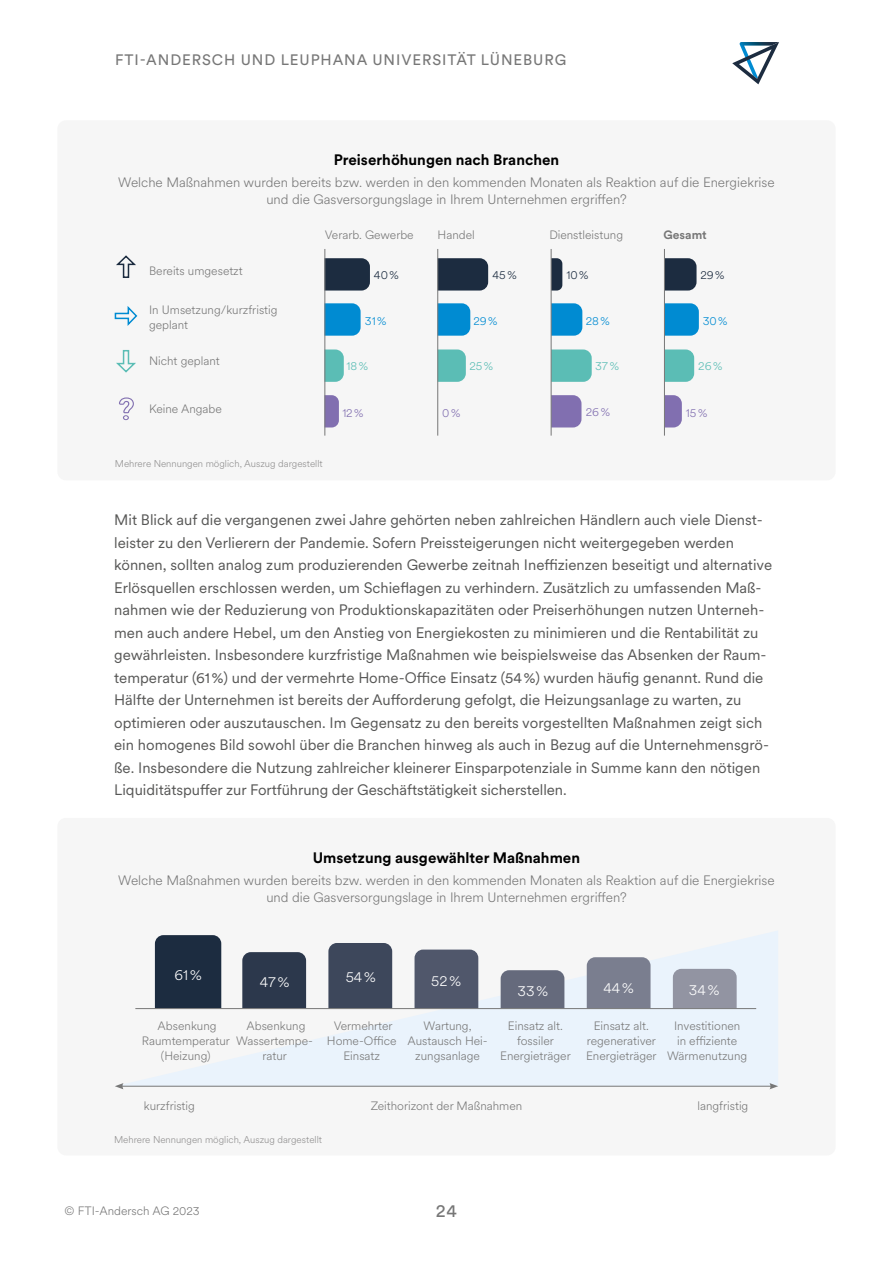
<style>
.page{position:relative;width:893px;height:1263px;background:#fff}
.page>*{position:absolute;margin:0;border:0;box-sizing:border-box;transform-origin:0 0}
.t1{font:18px "Circular XX";color:#777}
.t2{font:15px/22.5px "Circular XX";color:#575756}
.t3{font:700 15px "Circular XX";color:#000}
.t4{font:15px "Circular XX";letter-spacing:.06em;color:#777}
.t5{font:300 15px "Circular XX";color:#fff}
.t6{font:300 13.5px/16.5px "Circular XX";color:#777;text-align:center}
.t7{font:300 12px/15px "Circular XX";color:#777;text-align:center}
.t8{font:300 12px "Circular XX";color:#1c2c40}
.t9{font:300 12px "Circular XX";color:#008bd2}
.t10{font:300 12px "Circular XX";color:#5bbdb5}
.t11{font:300 12px "Circular XX";color:#816fb0}
.t12{font:700 12px "Circular XX";color:#777}
.t13{font:300 9.75px "Circular XX";color:#8f8e8e}
</style>
<div class="page">
<svg style="left:732px;top:42px;width:47px;height:42px"></svg>
<div style="left:57px;top:120px;width:779px;height:360px;background:#f6f6f6;border-radius:9px"></div>
<div style="left:57px;top:818px;width:779px;height:337px;background:#f6f6f6;border-radius:9px"></div>
<svg style="left:324px;top:395px;width:15px;height:32px"></svg>
<svg style="left:324px;top:349px;width:20px;height:33px"></svg>
<svg style="left:324px;top:303px;width:37px;height:33px"></svg>
<svg style="left:324px;top:258px;width:46px;height:33px"></svg>
<svg style="left:438px;top:349px;width:28px;height:33px"></svg>
<svg style="left:438px;top:303px;width:32px;height:33px"></svg>
<svg style="left:438px;top:258px;width:50px;height:33px;background:#243447"></svg>
<svg style="left:552px;top:395px;width:29px;height:32px"></svg>
<svg style="left:552px;top:349px;width:40px;height:33px"></svg>
<svg style="left:552px;top:303px;width:30px;height:33px"></svg>
<svg style="left:552px;top:258px;width:10px;height:33px"></svg>
<svg style="left:665px;top:395px;width:17px;height:32px"></svg>
<svg style="left:665px;top:349px;width:29px;height:33px"></svg>
<svg style="left:665px;top:303px;width:34px;height:33px"></svg>
<svg style="left:665px;top:258px;width:31px;height:33px"></svg>
<svg style="left:116px;top:255px;width:20px;height:23px"></svg>
<svg style="left:116px;top:350px;width:20px;height:23px"></svg>
<svg style="left:114px;top:306px;width:24px;height:20px"></svg>
<svg style="left:119px;top:397px;width:15px;height:23px"></svg>
<svg style="left:124px;top:931px;width:654px;height:155px;fill:#eaf3fc"></svg>
<hr style="left:121px;top:1086px;width:651px;height:1px;background:#777">
<svg style="left:115px;top:1083px;width:9px;height:6px"></svg>
<svg style="left:769px;top:1083px;width:9px;height:6px"></svg>
<div style="left:155px;top:935px;width:66px;height:73px;background:#1c2c40"></div>
<div style="left:673px;top:969px;width:64px;height:39px;background:#9294a2"></div>
<div style="left:587px;top:957px;width:63px;height:51px;background:#7a7e8f"></div>
<div style="left:501px;top:970px;width:63px;height:38px;background:#656a7c"></div>
<div style="left:415px;top:949px;width:63px;height:59px;background:#50576b"></div>
<div style="left:328px;top:943px;width:64px;height:65px;background:#3d475b"></div>
<div style="left:242px;top:952px;width:64px;height:56px;background:#2c384c"></div>
<hr style="left:135px;top:1008px;width:621px;height:1px;background:#777">
<hr style="left:325px;top:249px;width:1px;height:187px;background:#777">
<hr style="left:437px;top:249px;width:1px;height:187px;background:#777">
<hr style="left:551px;top:249px;width:1px;height:187px;background:#777">
<hr style="left:664px;top:249px;width:1px;height:187px;background:#777">
<p class="t4" style="left:115px;top:49px;width:453px">FTI-ANDERSCH UND LEUPHANA UNIVERSITÄT LÜNEBURG</p>
<p class="t3" style="left:334px;top:150px;width:227px">Preiserhöhungen nach Branchen</p>
<p class="t6" style="left:118px;top:174px;width:658px">Welche Maßnahmen wurden bereits bzw. werden in den kommenden Monaten als Reaktion auf die Energiekrise und die Gasversorgungslage in Ihrem Unternehmen ergriffen?</p>
<p class="t7" style="left:149px;top:263px;width:95px">Bereits umgesetzt</p>
<p class="t7" style="left:149px;top:302px;width:130px;text-align:left">In Umsetzung/kurzfristig geplant</p>
<p class="t7" style="left:149px;top:353px;width:72px">Nicht geplant</p>
<p class="t7" style="left:149px;top:401px;width:74px">Keine Angabe</p>
<p class="t7" style="left:325px;top:227px;width:90px">Verarb. Gewerbe</p>
<p class="t7" style="left:438px;top:227px;width:39px">Handel</p>
<p class="t7" style="left:549px;top:227px;width:75px">Dienstleistung</p>
<p class="t12" style="left:663px;top:226px;width:45px">Gesamt</p>
<p class="t8" style="left:374px;top:266px;width:26px">40%</p>
<p class="t8" style="left:492px;top:266px;width:26px">45%</p>
<p class="t8" style="left:566px;top:266px;width:24px">10%</p>
<p class="t8" style="left:700px;top:266px;width:26px">29%</p>
<p class="t9" style="left:365px;top:313px;width:23px">31%</p>
<p class="t9" style="left:473px;top:313px;width:26px">29%</p>
<p class="t9" style="left:586px;top:313px;width:26px">28%</p>
<p class="t9" style="left:703px;top:313px;width:26px">30%</p>
<p class="t10" style="left:346px;top:357px;width:23px">18%</p>
<p class="t10" style="left:469px;top:358px;width:25px">25%</p>
<p class="t10" style="left:595px;top:358px;width:25px">37%</p>
<p class="t10" style="left:698px;top:358px;width:26px">26%</p>
<p class="t11" style="left:342px;top:404px;width:23px">12%</p>
<p class="t11" style="left:442px;top:404px;width:20px">0%</p>
<p class="t11" style="left:686px;top:404px;width:23px">15%</p>
<p class="t11" style="left:586px;top:403px;width:26px">26%</p>
<p class="t13" style="left:115px;top:457px;width:209px">Mehrere Nennungen möglich, Auszug dargestellt</p>
<p class="t2" style="left:114px;top:508px;width:659px">Mit Blick auf die vergangenen zwei Jahre gehörten neben zahlreichen Händlern auch viele Dienst&shy;leister zu den Verlierern der Pandemie. Sofern Preissteigerungen nicht weitergegeben werden können, sollten analog zum produzierenden Gewerbe zeitnah Ineffizienzen beseitigt und alternative Erlösquellen erschlossen werden, um Schieflagen zu verhindern. Zusätzlich zu umfassenden Maß&shy;nahmen wie der Reduzierung von Produktionskapazitäten oder Preiserhöhungen nutzen Unterneh&shy;men auch andere Hebel, um den Anstieg von Energiekosten zu minimieren und die Rentabilität zu gewährleisten. Insbesondere kurzfristige Maßnahmen wie beispielsweise das Absenken der Raum&shy;temperatur (61%) und der vermehrte Home-Office Einsatz (54%) wurden häufig genannt. Rund die Hälfte der Unternehmen ist bereits der Aufforderung gefolgt, die Heizungsanlage zu warten, zu optimieren oder auszutauschen. Im Gegensatz zu den bereits vorgestellten Maßnahmen zeigt sich ein homogenes Bild sowohl über die Branchen hinweg als auch in Bezug auf die Unternehmensgrö&shy;ße. Insbesondere die Nutzung zahlreicher kleinerer Einsparpotenziale in Summe kann den nötigen Liquiditätspuffer zur Fortführung der Geschäftstätigkeit sicherstellen.</p>
<p class="t3" style="left:313px;top:847px;width:269px">Umsetzung ausgewählter Maßnahmen</p>
<p class="t6" style="left:118px;top:872px;width:658px">Welche Maßnahmen wurden bereits bzw. werden in den kommenden Monaten als Reaktion auf die Energiekrise und die Gasversorgungslage in Ihrem Unternehmen ergriffen?</p>
<p class="t5" style="left:175px;top:965px;width:29px">61%</p>
<p class="t5" style="left:260px;top:972px;width:31px">47%</p>
<p class="t5" style="left:346px;top:967px;width:32px">54%</p>
<p class="t5" style="left:431px;top:970px;width:31px">52%</p>
<p class="t5" style="left:518px;top:980px;width:32px">33%</p>
<p class="t5" style="left:603px;top:977px;width:32px">44%</p>
<p class="t5" style="left:689px;top:980px;width:32px">34%</p>
<p class="t7" style="left:142px;top:1017px;width:89px">Absenkung<br>Raumtemperatur (Heizung)</p>
<p class="t7" style="left:236px;top:1017px;width:79px">Absenkung<br>Wassertempe&shy;ratur</p>
<p class="t7" style="left:327px;top:1017px;width:71px">Vermehrter<br>Home-Office<br>Einsatz</p>
<p class="t7" style="left:408px;top:1017px;width:82px">Wartung,<br>Austausch Hei&shy;zungsanlage</p>
<p class="t7" style="left:500px;top:1017px;width:72px">Einsatz alt. fossiler<br>Energieträger</p>
<p class="t7" style="left:586px;top:1017px;width:72px">Einsatz alt. regenerativer<br>Energieträger</p>
<p class="t7" style="left:667px;top:1017px;width:82px">Investitionen<br>in effiziente<br>Wärmenutzung</p>
<p class="t7" style="left:144px;top:1098px;width:53px">kurzfristig</p>
<p class="t7" style="left:371px;top:1098px;width:153px">Zeithorizont der Maßnahmen</p>
<p class="t7" style="left:697px;top:1098px;width:53px">langfristig</p>
<p class="t13" style="left:114px;top:1133px;width:209px">Mehrere Nennungen möglich, Auszug dargestellt</p>
<p class="t7" style="left:65px;top:1203px;width:137px">© FTI-Andersch AG 2023</p>
<p class="t1" style="left:436px;top:1198px;width:23px">24</p>
</div>
